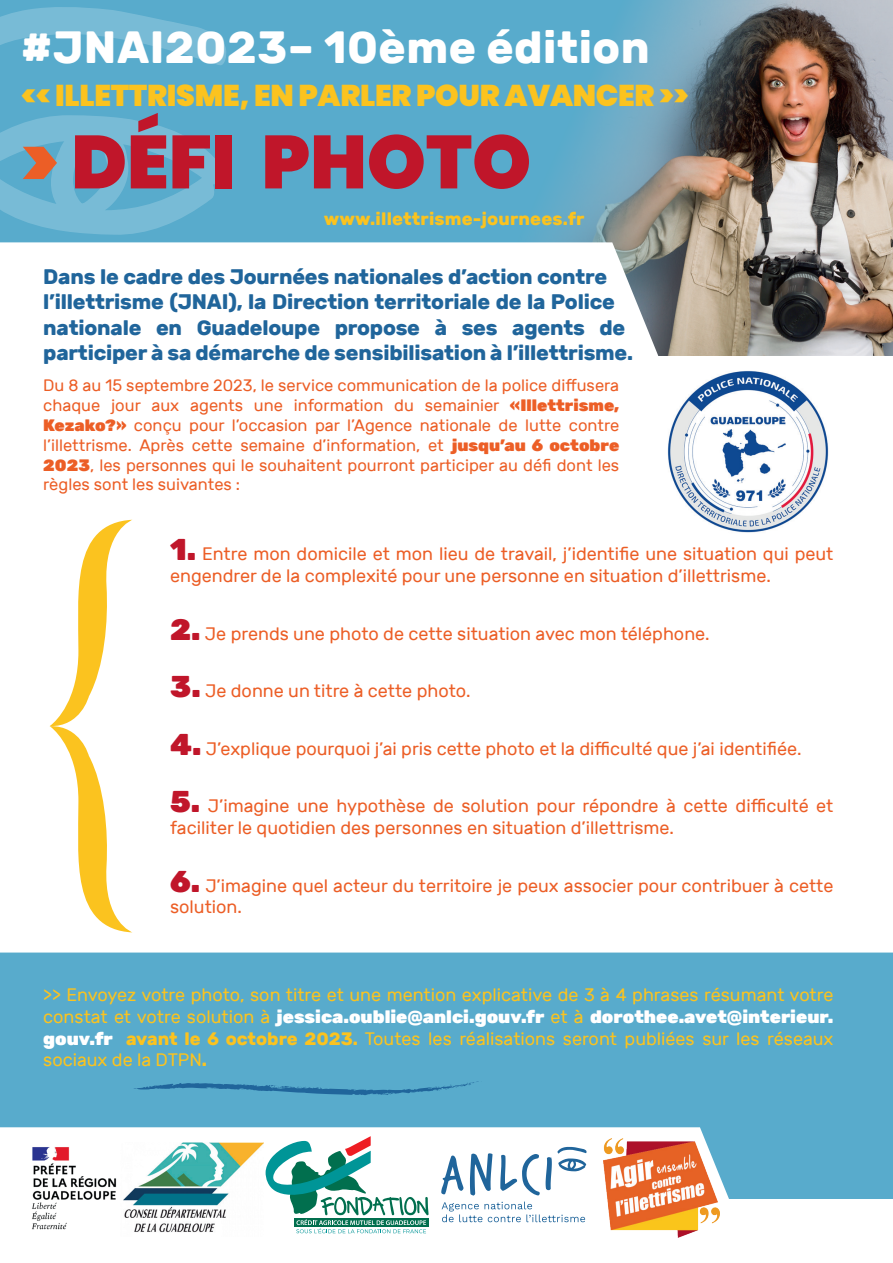
<style>
.page{position:relative;width:893px;height:1263px;background:#fff}
.page>*{position:absolute;margin:0;border:0;box-sizing:border-box;transform-origin:0 0}
.t1{font:900 75px "Poppins";color:#c0162a}
.t2{font:700 45px "Rubik";letter-spacing:.01em;color:#fff}
.t3{font:900 30px "Poppins";letter-spacing:-.01em;color:#fbc31f}
.t4{font:700 21px/25.2px "Rubik";letter-spacing:-.01em;color:#20659b}
.t5{font:18px/21.6px "Rubik";color:#ec5e26}
.t6{font:18px/21.6px "Rubik";color:#fbc31f;text-align:justify}
.t7{font:700 18px "Rubik";letter-spacing:.01em;color:#fbc31f}
.t8{font:16.5px/19.8px "Rubik";color:#ec5e26;text-align:justify}
.s1{color:#ec5e26}
.s2{font-weight:900}
.s3{font-weight:900;font-size:30px;color:#c0162a}
.s4{font-weight:900;color:#fff}
.s5{font-weight:700}
</style>
<div class="page">
<div style="left:0;top:952px;width:893px;height:247px;background:#58abcc"></div>
<svg style="left:133px;top:1081px;width:349px;height:15px;background:#4999bf"></svg>
<img style="left:0;top:0;width:893px;height:355px">
<svg style="left:0;top:242px;width:692px;height:114px"></svg>
<svg style="left:0;top:1127px;width:755px;height:72px"></svg>
<img style="left:9px;top:1139px;width:111px;height:91px">
<img style="left:604px;top:1138px;width:116px;height:100px">
<svg style="left:441px;top:1147px;width:145px;height:48px"></svg>
<svg style="left:442px;top:1201px;width:143px;height:21px"></svg>
<img style="left:120px;top:1143px;width:144px;height:90px">
<div style="left:264px;top:1128px;width:169px;height:113px;background:#fff"></div>
<svg style="left:265px;top:1136px;width:164px;height:97px"></svg>
<svg style="left:0;top:115px;width:223px;height:120px;background:#69b3d1"></svg>
<svg style="left:0;top:6px;width:227px;height:65px;background:#65b1d0"></svg>
<svg style="left:50px;top:520px;width:82px;height:412px"></svg>
<img style="left:667px;top:371px;width:162px;height:162px">
<h2 class="t2" style="left:21px;top:21px;width:630px">#JNAI2023– 10ème édition</h2>
<h3 class="t3" style="left:21px;top:78px;width:669px">&lt;&lt; ILLETTRISME, EN PARLER POUR AVANCER &gt;&gt;</h3>
<h1 class="t1" style="left:21px;top:119px;width:511px"><span class="s1">&gt;</span> DÉFI PHOTO</h1>
<p class="t7" style="left:324px;top:208px;width:262px">www.illettrisme-journees.fr</p>
<p class="t4" style="left:43px;top:264px;width:591px">Dans le cadre des Journées nationales d’action contre l’illettrisme (JNAI), la Direction territoriale de la Police nationale en Guadeloupe propose à ses agents de participer à sa démarche de sensibilisation à l’illettrisme.</p>
<p class="t8" style="left:43px;top:376px;width:578px">Du 8 au 15 septembre 2023, le service communication de la police diffusera chaque jour aux agents une information du semainier <span class="s2">«Illettrisme, Kezako?»</span> conçu pour l’occasion par l’Agence nationale de lutte contre l’illettrisme. Après cette semaine d’information, et <span class="s2">jusqu’au 6 octobre 2023</span>, les personnes qui le souhaitent pourront participer au défi dont les règles sont les suivantes :</p>
<p class="t5" style="left:170px;top:544px;width:665px"><span class="s3">1.</span> Entre mon domicile et mon lieu de travail, j’identifie une situation qui peut engendrer de la complexité pour une personne en situation d’illettrisme.</p>
<p class="t5" style="left:170px;top:623px;width:541px"><span class="s3">2.</span> Je prends une photo de cette situation avec mon téléphone.</p>
<p class="t5" style="left:170px;top:680px;width:302px"><span class="s3">3.</span> Je donne un titre à cette photo.</p>
<p class="t5" style="left:170px;top:738px;width:633px"><span class="s3">4.</span> J’explique pourquoi j’ai pris cette photo et la difficulté que j’ai identifiée.</p>
<p class="t5" style="left:170px;top:796px;width:665px"><span class="s3">5.</span> J’imagine une hypothèse de solution pour répondre à cette difficulté et faciliter le quotidien des personnes en situation d’illettrisme.</p>
<p class="t5" style="left:170px;top:875px;width:665px"><span class="s3">6.</span> J’imagine quel acteur du territoire je peux associer pour contribuer à cette solution.</p>
<p class="t6" style="left:43px;top:985px;width:792px">&gt;&gt; Envoyez votre photo, son titre et une mention explicative de 3 à 4 phrases résumant votre constat et votre solution à <span class="s4">jessica.oublie@anlci.gouv.fr</span> et à <span class="s4">dorothee.avet@interieur. gouv.fr</span> <span class="s5">avant le 6 octobre 2023.</span> Toutes les réalisations seront publiées sur les réseaux sociaux de la DTPN<span class="s5">.</span></p>
</div>
